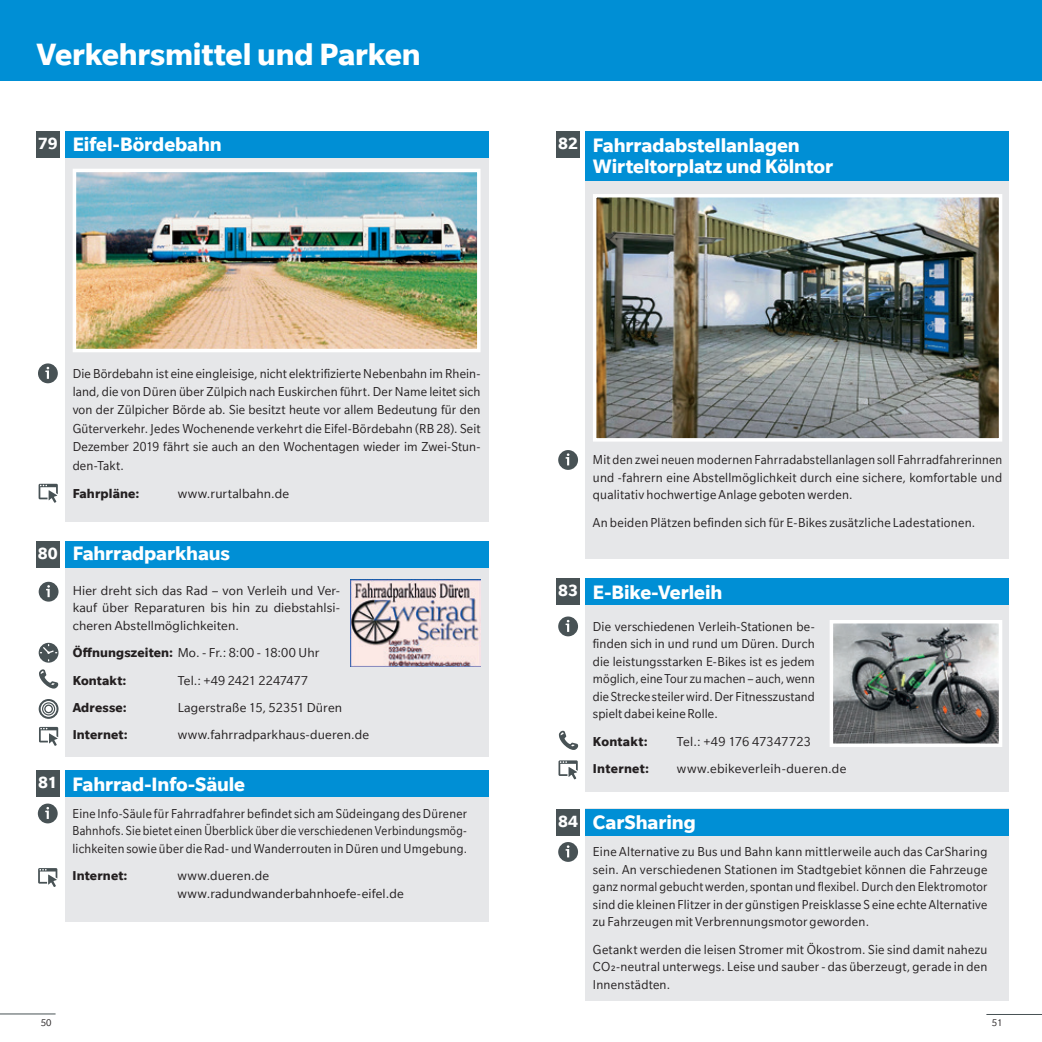
<style>
.page{position:relative;width:1042px;height:1042px;background:#fff}
.page>*{position:absolute;margin:0;border:0;box-sizing:border-box;transform-origin:0 0}
.t1{font:700 33.25px "Slate";letter-spacing:-.005em;color:#fff}
.t2{font:700 21px/21px "Slate";letter-spacing:-.005em;color:#fff}
.t3{font:700 17.5px "Slate";letter-spacing:-.005em;color:#fff}
.t4{font:14px/17.5px "Slate";letter-spacing:.015em;color:#231f20;text-align:justify;scale:.95 1}
.t5{font:14px/17.5px "Slate";letter-spacing:.015em;color:#231f20;text-align:justify;scale:.92 1}
.t6{font:14px/17.5px "Slate";letter-spacing:.015em;color:#231f20;text-align:justify}
.t7{font:700 14px "Slate";letter-spacing:.01em;color:#231f20}
.t8{font:14px "Slate";letter-spacing:-.005em;color:#231f20}
.t9{font:10.5px "Slate";color:#231f20}
.s1{font-weight:700}
</style>
<div class="page">
<hr style="left:0;top:1013px;width:56px;height:1px;background:#485255">
<hr style="left:986px;top:1014px;width:56px;height:1px;background:#485255">
<div style="left:65px;top:770px;width:423px;height:151px;background:#e6e7e9"></div>
<div style="left:585px;top:578px;width:423px;height:213px;background:#e6e7e9"></div>
<div style="left:585px;top:809px;width:423px;height:192px;background:#e6e7e9"></div>
<div style="left:585px;top:131px;width:423px;height:428px;background:#e6e7e9"></div>
<div style="left:65px;top:770px;width:423px;height:27px;background:#008fd5"></div>
<div style="left:585px;top:578px;width:423px;height:27px;background:#008fd5"></div>
<div style="left:585px;top:809px;width:423px;height:26px;background:#008fd5"></div>
<div style="left:585px;top:131px;width:423px;height:50px;background:#008fd5"></div>
<div style="left:36px;top:770px;width:24px;height:27px;background:#485255"></div>
<div style="left:556px;top:578px;width:24px;height:27px;background:#485255"></div>
<div style="left:556px;top:809px;width:24px;height:26px;background:#485255"></div>
<div style="left:556px;top:131px;width:24px;height:27px;background:#485255"></div>
<svg style="left:38px;top:868px;width:19px;height:19px"></svg>
<svg style="left:558px;top:760px;width:20px;height:19px"></svg>
<div style="left:0;top:0;width:1042px;height:80px;background:#008fd5"></div>
<div style="left:65px;top:131px;width:423px;height:391px;background:#e6e7e9"></div>
<div style="left:65px;top:131px;width:423px;height:27px;background:#008fd5"></div>
<div style="left:36px;top:131px;width:24px;height:27px;background:#485255"></div>
<div style="left:38px;top:363px;width:20px;height:20px;background:#485255;border-radius:50%"></div>
<svg style="left:45px;top:367px;width:4px;height:12px"></svg>
<div style="left:65px;top:541px;width:423px;height:215px;background:#e6e7e9"></div>
<div style="left:65px;top:541px;width:423px;height:26px;background:#008fd5"></div>
<div style="left:36px;top:541px;width:24px;height:26px;background:#485255"></div>
<div style="left:39px;top:582px;width:20px;height:19px;background:#485255;border-radius:50%"></div>
<svg style="left:46px;top:585px;width:4px;height:12px"></svg>
<svg style="left:39px;top:484px;width:19px;height:19px"></svg>
<svg style="left:39px;top:727px;width:19px;height:19px"></svg>
<svg style="left:39px;top:699px;width:20px;height:20px"></svg>
<div style="left:41px;top:701px;width:15px;height:16px;border:1px solid #fff;border-radius:50%"></div>
<svg style="left:46px;top:706px;width:6px;height:6px"></svg>
<div style="left:43px;top:703px;width:11px;height:11px;border:1px solid #fff;border-radius:50%"></div>
<div style="left:39px;top:643px;width:20px;height:19px;background:#485255;border-radius:50%"></div>
<svg style="left:41px;top:644px;width:16px;height:10px"></svg>
<img style="left:78px;top:174px;width:397px;height:173px">
<div style="left:73px;top:169px;width:407px;height:183px;border:4px solid #fff"></div>
<div style="left:38px;top:803px;width:20px;height:20px;background:#485255;border-radius:50%"></div>
<svg style="left:45px;top:807px;width:4px;height:12px"></svg>
<div style="left:558px;top:616px;width:20px;height:20px;background:#485255;border-radius:50%"></div>
<svg style="left:565px;top:620px;width:4px;height:12px"></svg>
<div style="left:558px;top:842px;width:20px;height:20px;background:#485255;border-radius:50%"></div>
<svg style="left:565px;top:845px;width:4px;height:12px"></svg>
<div style="left:558px;top:450px;width:20px;height:20px;background:#485255;border-radius:50%"></div>
<svg style="left:565px;top:453px;width:4px;height:12px"></svg>
<img style="left:350px;top:579px;width:130px;height:87px">
<svg style="left:558px;top:731px;width:20px;height:19px"></svg>
<svg style="left:39px;top:669px;width:19px;height:19px"></svg>
<img style="left:834px;top:625px;width:163px;height:117px">
<div style="left:829px;top:620px;width:173px;height:127px;border:4px solid #fff"></div>
<img style="left:598px;top:199px;width:399px;height:237px">
<div style="left:593px;top:194px;width:409px;height:247px;border:4px solid #fff"></div>
<p class="t1" style="left:36px;top:35px;width:386px">Verkehrsmittel und Parken</p>
<p class="t3" style="left:38px;top:134px;width:21px">79</p>
<p class="t2" style="left:73px;top:133px;width:151px">Eifel-Bördebahn</p>
<p class="t4" style="left:73px;top:364px;width:431px;line-height:18.4px">Die Bördebahn ist eine eingleisige, nicht elektrifizierte Nebenbahn im Rhein&shy;land, die von Düren über Zülpich nach Euskirchen führt. Der Name leitet sich von der Zülpicher Börde ab. Sie besitzt heute vor allem Bedeutung für den Güterverkehr. Jedes Wochenende verkehrt die Eifel-Bördebahn (RB 28). Seit Dezember 2019 fährt sie auch an den Wochentagen wieder im Zwei-Stun&shy;den-Takt.</p>
<p class="t7" style="left:73px;top:485px;width:68px">Fahrpläne:</p>
<p class="t6" style="left:178px;top:484px;width:113px">www.rurtalbahn.de</p>
<p class="t3" style="left:38px;top:543px;width:21px">80</p>
<p class="t2" style="left:73px;top:543px;width:159px">Fahrradparkhaus</p>
<p class="t3" style="left:38px;top:773px;width:21px">81</p>
<p class="t6" style="left:73px;top:581px;width:269px">Hier dreht sich das Rad – von Verleih und Ver&shy;kauf über Reparaturen bis hin zu diebstahlsi&shy;cheren Abstellmöglichkeiten.</p>
<p class="t6" style="left:73px;top:644px;width:248px"><span class="s1">Öffnungszeiten:</span> Mo. - Fr.: 8:00 - 18:00 Uhr</p>
<p class="t7" style="left:73px;top:672px;width:55px">Kontakt:</p>
<p class="t8" style="left:178px;top:673px;width:132px">Tel.: +49 2421 2247477</p>
<p class="t7" style="left:73px;top:700px;width:56px">Adresse:</p>
<p class="t6" style="left:178px;top:699px;width:166px">Lagerstraße 15, 52351 Düren</p>
<p class="t7" style="left:73px;top:727px;width:57px">Internet:</p>
<p class="t6" style="left:178px;top:726px;width:193px">www.fahrradparkhaus-dueren.de</p>
<p class="t2" style="left:73px;top:773px;width:174px">Fahrrad-Info-Säule</p>
<p class="t5" style="left:73px;top:804px;width:430px">Eine Info-Säule für Fahrradfahrer befindet sich am Südeingang des Dürener Bahnhofs. Sie bietet einen Überblick über die verschiedenen Verbindungsmög&shy;lichkeiten sowie über die Rad- und Wanderrouten in Düren und Umgebung.</p>
<p class="t7" style="left:73px;top:868px;width:57px">Internet:</p>
<p class="t6" style="left:178px;top:867px;width:228px">www.dueren.de www.radundwanderbahnhoefe-eifel.de</p>
<p class="t3" style="left:558px;top:134px;width:21px">82</p>
<p class="t2" style="left:593px;top:135px;width:242px">Fahrradabstellanlagen<br>Wirteltorplatz und Kölntor</p>
<p class="t5" style="left:593px;top:451px;width:446px">Mit den zwei neuen modernen Fahrradabstellanlagen soll Fahrradfahrerinnen und -fahrern eine Abstellmöglichkeit durch eine sichere, komfortable und qualitativ hochwertige Anlage geboten werden.</p>
<p class="t4" style="left:593px;top:513px;width:404px">An beiden Plätzen befinden sich für E-Bikes zusätzliche Ladestationen.</p>
<p class="t3" style="left:558px;top:581px;width:21px">83</p>
<p class="t2" style="left:593px;top:581px;width:131px">E-Bike-Verleih</p>
<p class="t4" style="left:593px;top:617px;width:235px">Die verschiedenen Verleih-Stationen be&shy;finden sich in und rund um Düren. Durch die leistungsstarken E-Bikes ist es jedem möglich, eine Tour zu machen – auch, wenn die Strecke steiler wird. Der Fitnesszustand spielt dabei keine Rolle.</p>
<p class="t7" style="left:593px;top:733px;width:56px">Kontakt:</p>
<p class="t6" style="left:677px;top:732px;width:136px">Tel.: +49 176 47347723</p>
<p class="t7" style="left:593px;top:761px;width:58px">Internet:</p>
<p class="t6" style="left:677px;top:760px;width:171px">www.ebikeverleih-dueren.de</p>
<p class="t3" style="left:558px;top:811px;width:22px">84</p>
<p class="t2" style="left:593px;top:812px;width:104px">CarSharing</p>
<p class="t4" style="left:593px;top:843px;width:417px">Eine Alternative zu Bus und Bahn kann mittlerweile auch das CarSharing sein. An verschiedenen Stationen im Stadtgebiet können die Fahrzeuge ganz normal gebucht werden, spontan und flexibel. Durch den Elektromotor sind die kleinen Flitzer in der günstigen Preisklasse S eine echte Alternative zu Fahrzeugen mit Verbrennungsmotor geworden.</p>
<p class="t4" style="left:593px;top:940px;width:417px">Getankt werden die leisen Stromer mit Ökostrom. Sie sind damit nahezu CO2-neutral unterwegs. Leise und sauber - das überzeugt, gerade in den Innenstädten.</p>
<p class="t9" style="left:41px;top:1017px;width:12px">50</p>
<p class="t9" style="left:992px;top:1017px;width:12px">51</p>
</div>
